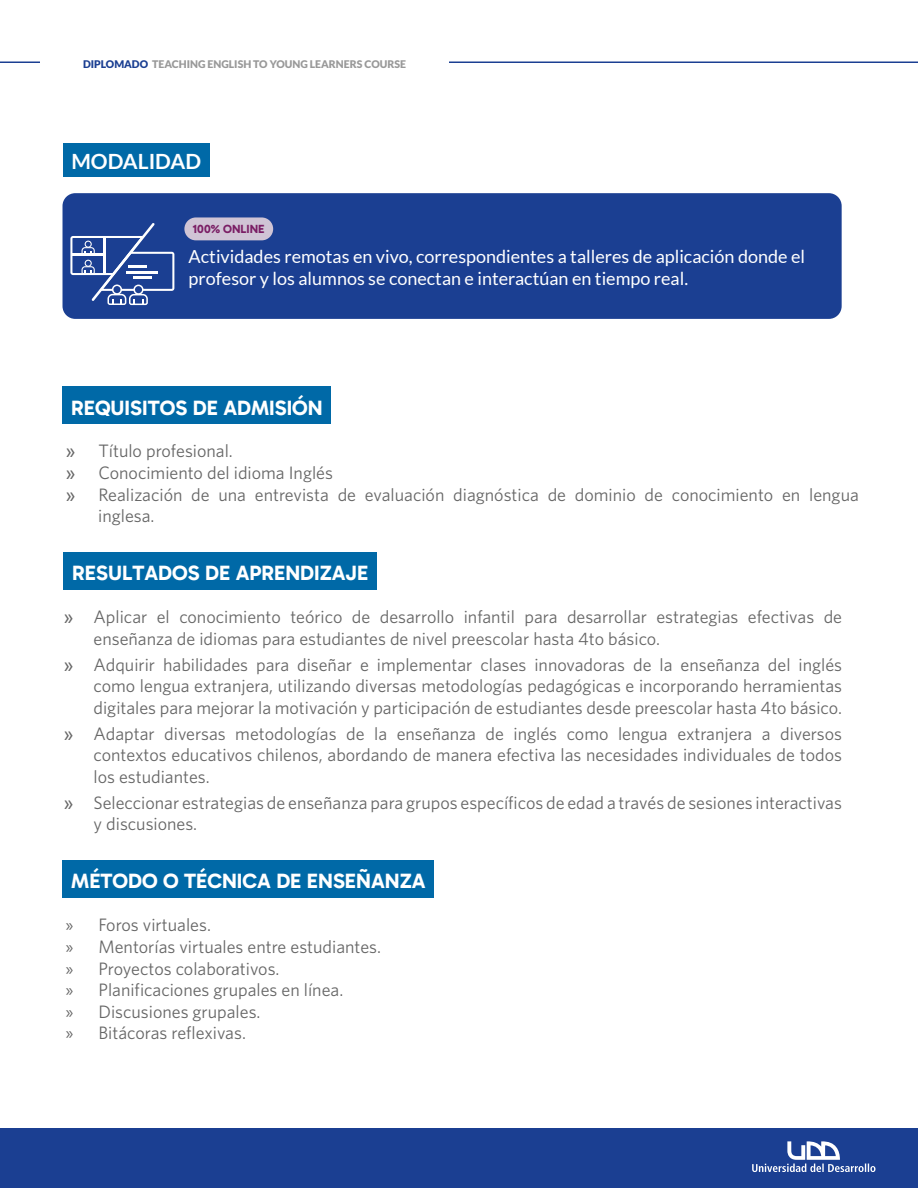
<style>
.page{position:relative;width:918px;height:1188px;background:#fff}
.page>*{position:absolute;margin:0;border:0;box-sizing:border-box;transform-origin:0 0}
.t1{font:21px "Gabarito";color:#fff}
.t2{font:700 21px "Lato";color:#fff}
.t3{font:18px/21.6px "Whitney";color:#666}
.t4{font:18px/21.6px "Lato";color:#fff}
.t5{font:12px "Gabarito";color:#7a1e65}
.t6{font:900 10.5px "Lato";color:#999}
.s1{color:#1b3f92}
.s2{font-weight:500}
.s3{font-family:"Myriad Pro"}
</style>
<div class="page">
<div style="left:0;top:1128px;width:918px;height:60px;background:#1b3f92"></div>
<svg style="left:752px;top:1141px;width:123px;height:31px"></svg>
<hr style="left:0;top:62px;width:918px;height:1px;background:#1b3f92">
<div style="left:40px;top:38px;width:409px;height:51px;background:#fff"></div>
<div style="left:63px;top:386px;width:268px;height:38px;background:#0069a7"></div>
<div style="left:63px;top:193px;width:779px;height:126px;background:#1b3f92;border-radius:13px"></div>
<div style="left:184px;top:217px;width:89px;height:23px;background:#d0c4d5;border-radius:11px"></div>
<div style="left:63px;top:143px;width:147px;height:34px;background:#0069a7"></div>
<svg style="left:70px;top:223px;width:104px;height:82px"></svg>
<div style="left:64px;top:552px;width:313px;height:38px;background:#0069a7"></div>
<div style="left:63px;top:860px;width:371px;height:38px;background:#0069a7"></div>
<p class="t6" style="left:83px;top:58px;width:324px"><span class="s1">DIPLOMADO</span> TEACHING ENGLISH TO YOUNG LEARNERS COURSE</p>
<p class="t2" style="left:71px;top:149px;width:131px">MODALIDAD</p>
<p class="t5" style="left:193px;top:221px;width:73px">100% ONLINE</p>
<p class="t4" style="left:189px;top:246px;width:618px">Actividades remotas en vivo, correspondientes a talleres de aplicación donde el profesor y los alumnos se conectan e interactúan en tiempo real.</p>
<p class="t1" style="left:71px;top:394px;width:253px">REQUISITOS DE ADMISIÓN</p>
<p class="t3" style="left:66px;top:440px;width:169px"><span class="s2">»</span> Título profesional.</p>
<p class="t3" style="left:66px;top:462px;width:269px"><span class="s2">»</span> Conocimiento del idioma Inglés</p>
<p class="t3" style="left:66px;top:483px;width:795px"><span class="s2">»</span> Realización de una entrevista de evaluación diagnóstica de dominio de conocimiento en lengua</p>
<p class="t3" style="left:98px;top:505px;width:58px">inglesa.</p>
<p class="t1" style="left:72px;top:560px;width:298px">RESULTADOS DE APRENDIZAJE</p>
<p class="t3" style="left:94px;top:606px;width:750px;text-indent:-30px"><span class="s2">»</span> Aplicar el conocimiento teórico de desarrollo infantil para desarrollar estrategias efectivas de enseñanza de idiomas para estudiantes de nivel preescolar hasta 4to básico.</p>
<p class="t3" style="left:94px;top:653px;width:750px;text-align:justify;text-indent:-30px"><span class="s2">»</span> Adquirir habilidades para diseñar e implementar clases innovadoras de la enseñanza del inglés como lengua extranjera, utilizando diversas metodologías pedagógicas e incorporando herramientas digitales para mejorar la motivación y participación de estudiantes desde preescolar hasta 4to básico.</p>
<p class="t3" style="left:94px;top:722px;width:750px;text-align:justify;text-indent:-30px"><span class="s2">»</span> Adaptar diversas metodologías de la enseñanza de inglés como lengua extranjera a diversos contextos educativos chilenos, abordando de manera efectiva las necesidades individuales de todos los estudiantes.</p>
<p class="t3" style="left:94px;top:791px;width:750px;text-indent:-30px"><span class="s2">»</span> Seleccionar estrategias de enseñanza para grupos específicos de edad a través de sesiones interactivas y discusiones.</p>
<p class="t1" style="left:71px;top:868px;width:356px">MÉTODO O TÉCNICA DE ENSEÑANZA</p>
<p class="t3" style="left:66px;top:914px;width:317px"><span class="s3">»</span> Foros virtuales.<br><span class="s3">»</span> Mentorías virtuales entre estudiantes. <span class="s3">»</span> Proyectos colaborativos.<br><span class="s3">»</span> Planificaciones grupales en línea.<br><span class="s3">»</span> Discusiones grupales.<br><span class="s3">»</span> Bitácoras reflexivas.</p>
</div>
